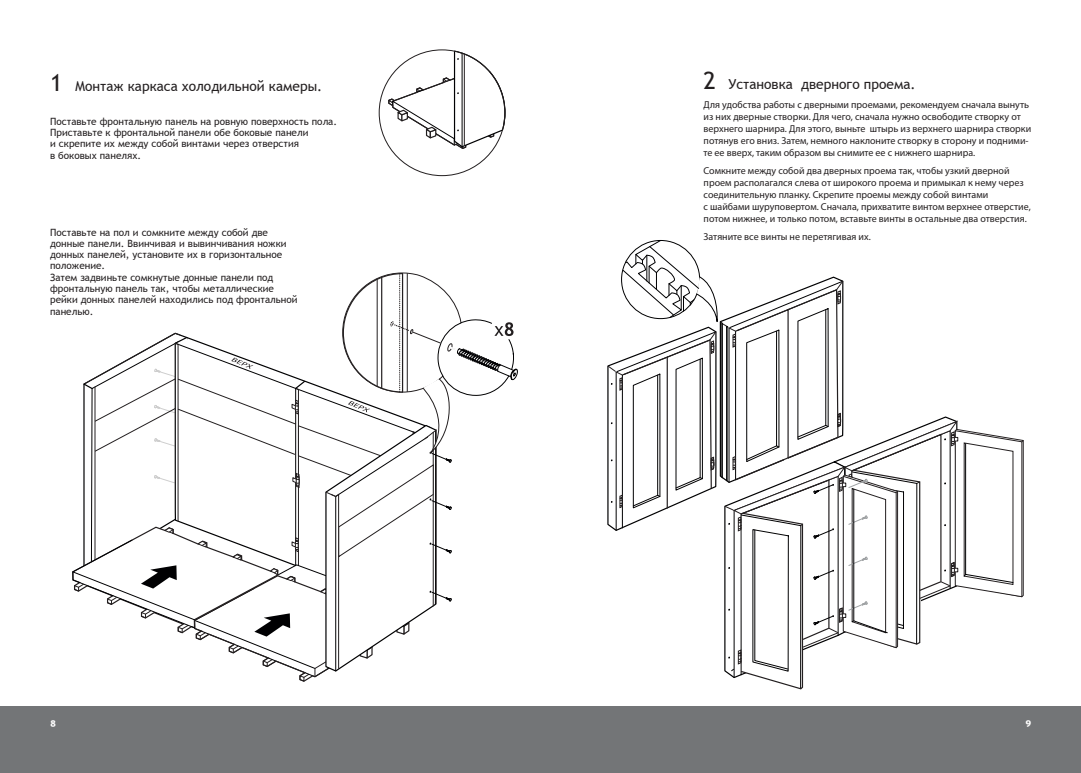
<style>
.page{position:relative;width:1081px;height:773px;background:#fff}
.page>*{position:absolute;margin:0;border:0;box-sizing:border-box;transform-origin:0 0}
.t1{font:700 15px "Trebuchet MS";color:#fff}
.t2{font:13.75px "Trebuchet MS";color:#231f20}
.t3{font:10px/12px "Myriad Pro";color:#231f20}
.t4{font:10px/11.2px "Trebuchet MS";color:#231f20}
.s1{font-size:23.75px}
</style>
<div class="page">
<div style="left:1px;top:706px;width:1080px;height:66px;background:#737577"></div>
<svg style="left:387px;top:50px;width:119px;height:100px"></svg>
<svg style="left:607px;top:240px;width:417px;height:450px"></svg>
<svg style="left:72px;top:272px;width:446px;height:410px"></svg>
<h2 class="t2" style="left:50px;top:77px;width:273px"><span class="s1">1</span> Монтаж каркаса холодильной камеры.</h2>
<p class="t4" style="left:50px;top:116px;width:288px">Поставьте фронтальную панель на ровную поверхность пола.<br>Приставьте к фронтальной панели обе боковые панели<br>и скрепите их между собой винтами через отверстия<br>в боковых панелях.</p>
<p class="t4" style="left:50px;top:226px;width:249px">Поставьте на пол и сомкните между собой две донные панели. Ввинчивая и вывинчивания ножки донных панелей, установите их в горизонтальное положение.<br>Затем задвиньте сомкнутые донные панели под фронтальную панель так, чтобы металлические рейки донных панелей находились под фронтальной панелью.</p>
<h2 class="t2" style="left:703px;top:76px;width:213px"><span class="s1">2</span> Установка дверного проема.</h2>
<p class="t3" style="left:703px;top:98px;width:329px">Для удобства работы с дверными проемами, рекомендуем сначала вынуть из них дверные створки. Для чего, сначала нужно освободите створку от верхнего шарнира. Для этого, выньте штырь из верхнего шарнира створки потянув его вниз. Затем, немного наклоните створку в сторону и подними&shy;те ее вверх, таким образом вы снимите ее с нижнего шарнира.</p>
<p class="t3" style="left:703px;top:164px;width:329px">Сомкните между собой два дверных проема так, чтобы узкий дверной проем располагался слева от широкого проема и примыкал к нему через соединительную планку. Скрепите проемы между собой винтами<br>с шайбами шуруповертом. Сначала, прихватите винтом верхнее отверстие, потом нижнее, и только потом, вставьте винты в остальные два отверстия.</p>
<p class="t3" style="left:703px;top:231px;width:169px">Затяните все винты не перетягивая их.</p>
<h1 class="t1" style="left:50px;top:716px;width:7px">⁸</h1>
<h1 class="t1" style="left:1025px;top:716px;width:7px">⁹</h1>
</div>
